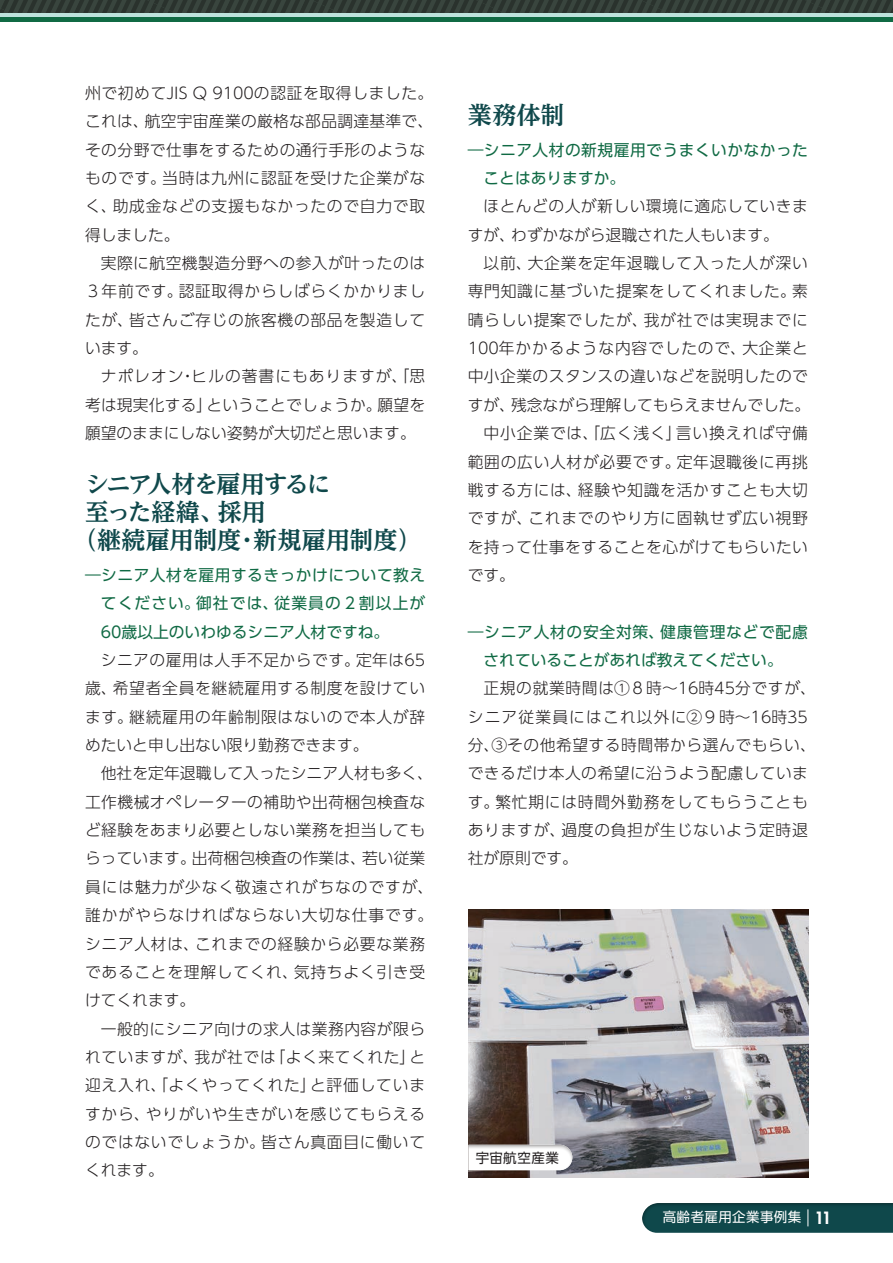
<style>
.page{position:relative;width:893px;height:1263px;background:#fff}
.page>*{position:absolute;margin:0;border:0;box-sizing:border-box;transform-origin:0 0}
.t1{font:700 24px "UD Reimin Pro";letter-spacing:-.01em;color:#0f484b}
.t2{font:700 24px "UD Reimin Pro";letter-spacing:-.07em;color:#0f484b}
.t3{font:300 15.75px/28.3px "UD Shin Go Pro";letter-spacing:.045em;color:#231f20}
.t4{font:15.75px "UD Shin Go Pro";letter-spacing:.03em;color:#106a44}
.t5{font:300 15.75px "UD Shin Go Pro";color:#231f20}
.t6{font:15.75px "UD Shin Go Pro";color:#106a44}
.t7{font:300 15.75px "UD Shin Go Pro";letter-spacing:.005em;color:#231f20}
.t8{font:300 15.75px "UD Shin Go Pro";letter-spacing:.075em;color:#231f20}
.t9{font:15.75px "UD Shin Go Pro";letter-spacing:.07em;color:#106a44}
.t10{font:13.5px "UD Shin Go Pro";letter-spacing:.03em;color:#fff}
.t11{font:13.5px "UD Shin Go Pro";letter-spacing:.035em;color:#231f20}
.s1{font-family:"Futura";font-weight:800;font-size:16.5px}
</style>
<div class="page">
<img style="left:468px;top:910px;width:341px;height:267px">
<svg style="left:468px;top:1145px;width:104px;height:25px"></svg>
<div style="left:0;top:0;width:893px;height:21px;background:linear-gradient(to right,#bde2dc,#bde2dc)"></div>
<div style="left:0;top:0;width:893px;height:13px;background:#313c36"></div>
<hr style="left:0;top:18px;width:893px;height:4px;background:#106a44">
<svg style="left:642px;top:1203px;width:251px;height:30px;background:#144a4d"></svg>
<p class="t3" style="left:85px;top:78px;width:350px">州で初めてJIS Q 9100の認証を取得しました。これは、航空宇宙産業の厳格な部品調達基準で、その分野で仕事をするための通行手形のようなものです。当時は九州に認証を受けた企業がなく、助成金などの支援もなかったので自力で取得しました。　<br>　実際に航空機製造分野への参入が叶ったのは<br>３年前です。認証取得からしばらくかかりましたが、皆さんご存じの旅客機の部品を製造しています。<br>　ナポレオン・ヒルの著書にもありますが、「思考は現実化する」ということでしょうか。願望を願望のままにしない姿勢が大切だと思います。</p>
<p class="t2" style="left:85px;top:464px;width:247px">シニア人材を雇用するに</p>
<p class="t1" style="left:85px;top:492px;width:182px">至った経緯、採用</p>
<p class="t1" style="left:73px;top:521px;width:350px">（継続雇用制度・新規雇用制度）</p>
<p class="t4" style="left:85px;top:562px;width:342px">―シニア人材を雇用するきっかけについて教え</p>
<p class="t9" style="left:101px;top:590px;width:326px">てください。御社では、従業員の２割以上が</p>
<p class="t6" style="left:101px;top:619px;width:290px">60歳以上のいわゆるシニア人材ですね。</p>
<p class="t3" style="left:85px;top:645px;width:342px">　シニアの雇用は人手不足からです。定年は65</p>
<p class="t3" style="left:85px;top:674px;width:342px">歳、希望者全員を継続雇用する制度を設けてい</p>
<p class="t3" style="left:85px;top:702px;width:342px">ます。継続雇用の年齢制限はないので本人が辞</p>
<p class="t5" style="left:85px;top:732px;width:285px">めたいと申し出ない限り勤務できます。</p>
<p class="t7" style="left:85px;top:761px;width:349px">　他社を定年退職して入ったシニア人材も多く、</p>
<p class="t3" style="left:85px;top:787px;width:342px">工作機械オペレーターの補助や出荷梱包検査な</p>
<p class="t3" style="left:85px;top:815px;width:342px">ど経験をあまり必要としない業務を担当しても</p>
<p class="t7" style="left:85px;top:846px;width:342px">らっています。出荷梱包検査の作業は、若い従業</p>
<p class="t3" style="left:85px;top:872px;width:350px">員には魅力が少なく敬遠されがちなのですが、</p>
<p class="t3" style="left:85px;top:900px;width:350px">誰かがやらなければならない大切な仕事です。</p>
<p class="t3" style="left:85px;top:929px;width:342px">シニア人材は、これまでの経験から必要な業務</p>
<p class="t3" style="left:85px;top:957px;width:342px">であることを理解してくれ、気持ちよく引き受</p>
<p class="t3" style="left:85px;top:985px;width:112px">けてくれます。</p>
<p class="t3" style="left:85px;top:1014px;width:342px">　一般的にシニア向けの求人は業務内容が限ら</p>
<p class="t3" style="left:85px;top:1042px;width:342px">れていますが、我が社では「よく来てくれた」と</p>
<p class="t3" style="left:85px;top:1070px;width:342px">迎え入れ、「よくやってくれた」と評価していま</p>
<p class="t3" style="left:85px;top:1099px;width:342px">すから、やりがいや生きがいを感じてもらえる</p>
<p class="t3" style="left:85px;top:1127px;width:342px">のではないでしょうか。皆さん真面目に働いて</p>
<p class="t3" style="left:85px;top:1155px;width:80px">くれます。</p>
<p class="t1" style="left:468px;top:95px;width:98px">業務体制</p>
<p class="t4" style="left:468px;top:137px;width:342px">―シニア人材の新規雇用でうまくいかなかった</p>
<p class="t6" style="left:483px;top:165px;width:143px">ことはありますか。</p>
<p class="t3" style="left:468px;top:192px;width:342px">　ほとんどの人が新しい環境に適応していきま</p>
<p class="t5" style="left:468px;top:222px;width:313px">すが、わずかながら退職された人もいます。</p>
<p class="t3" style="left:468px;top:248px;width:342px">　以前、大企業を定年退職して入った人が深い</p>
<p class="t3" style="left:468px;top:277px;width:342px">専門知識に基づいた提案をしてくれました。素</p>
<p class="t3" style="left:468px;top:305px;width:342px">晴らしい提案でしたが、我が社では実現までに</p>
<p class="t3" style="left:468px;top:333px;width:342px">100年かかるような内容でしたので、大企業と</p>
<p class="t3" style="left:468px;top:362px;width:342px">中小企業のスタンスの違いなどを説明したので</p>
<p class="t5" style="left:468px;top:392px;width:344px">すが、残念ながら理解してもらえませんでした。</p>
<p class="t3" style="left:468px;top:418px;width:342px">　中小企業では、「広く浅く」言い換えれば守備</p>
<p class="t3" style="left:468px;top:447px;width:342px">範囲の広い人材が必要です。定年退職後に再挑</p>
<p class="t3" style="left:468px;top:475px;width:342px">戦する方には、経験や知識を活かすことも大切</p>
<p class="t3" style="left:468px;top:503px;width:342px">ですが、これまでのやり方に固執せず広い視野</p>
<p class="t3" style="left:468px;top:532px;width:342px">を持って仕事をすることを心がけてもらいたい</p>
<p class="t3" style="left:468px;top:560px;width:49px">です。</p>
<p class="t4" style="left:468px;top:619px;width:342px">―シニア人材の安全対策、健康管理などで配慮</p>
<p class="t6" style="left:483px;top:647px;width:301px">されていることがあれば教えてください。</p>
<p class="t3" style="left:468px;top:674px;width:350px">　正規の就業時間は①８時～16時45分ですが、</p>
<p class="t8" style="left:468px;top:704px;width:342px">シニア従業員にはこれ以外に②９時～16時35</p>
<p class="t3" style="left:468px;top:730px;width:349px">分、③その他希望する時間帯から選んでもらい、</p>
<p class="t3" style="left:468px;top:759px;width:342px">できるだけ本人の希望に沿うよう配慮していま</p>
<p class="t3" style="left:468px;top:787px;width:342px">す。繁忙期には時間外勤務をしてもらうことも</p>
<p class="t3" style="left:468px;top:815px;width:342px">ありますが、過度の負担が生じないよう定時退</p>
<p class="t3" style="left:468px;top:844px;width:112px">社が原則です。</p>
<p class="t11" style="left:476px;top:1147px;width:85px">宇宙航空産業</p>
<p class="t10" style="left:663px;top:1206px;width:170px">高齢者雇用企業事例集 <span class="s1">11</span></p>
</div>
